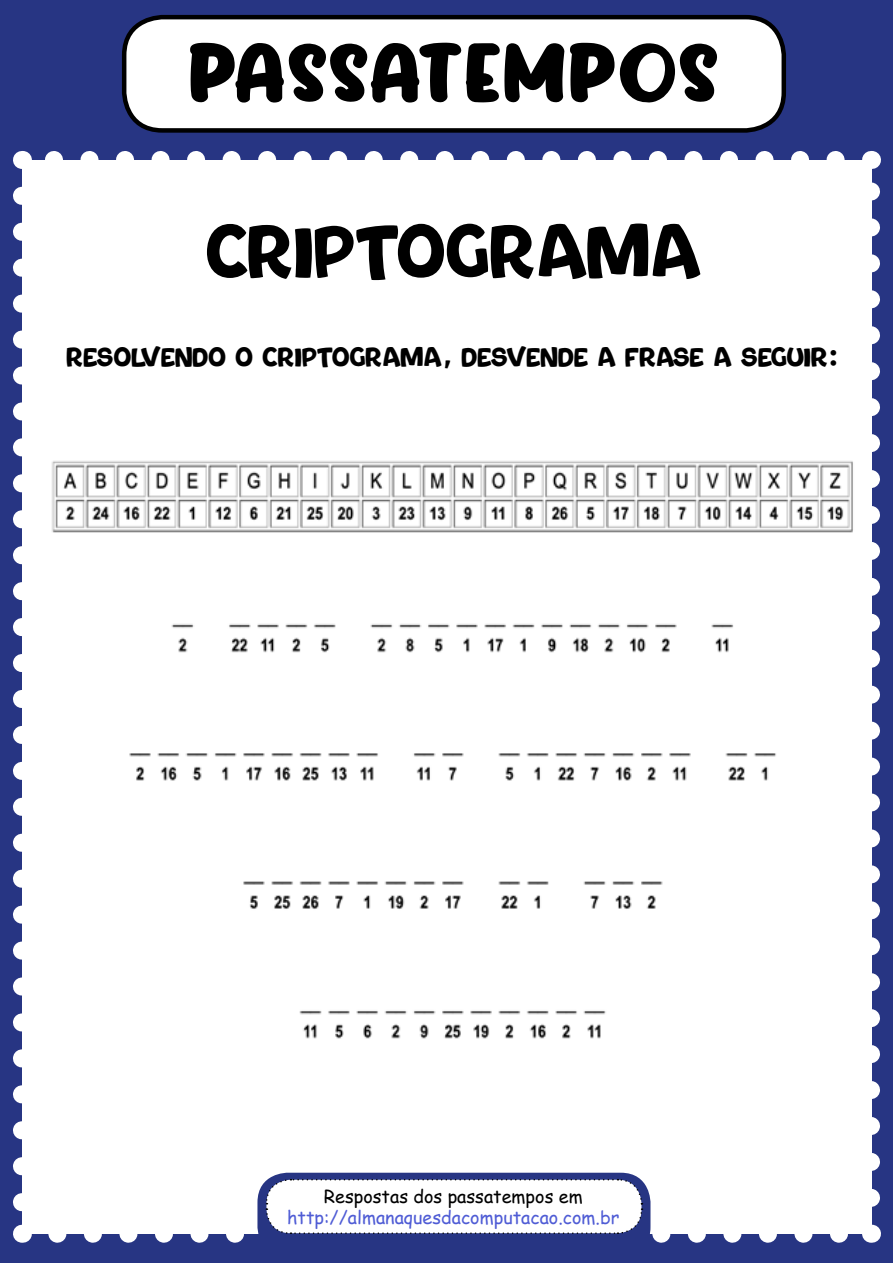
<style>
.page{position:relative;width:893px;height:1263px;background:#fff}
.page>*{position:absolute;margin:0;border:0;box-sizing:border-box;transform-origin:0 0}
.t1{font:114px "Joy Of Christmas";color:#000}
.t2{font:70.5px "Bouncy Thin PERSONALUSEONLY";color:#000}
.t3{font:25.5px "Bouncy Thin PERSONALUSEONLY";color:#000}
.t4{font:18px "Comic Sans MS";color:#4f5cd5}
.t5{font:18px "Comic Sans MS";color:#000}
</style>
<div class="page">
<div style="left:0;top:0;width:893px;height:148px;background:#273583"></div>
<div style="left:0;top:148px;width:893px;height:1115px;background:#273583"></div>
<div style="left:22px;top:160px;width:849px;height:1074px;background:#fff"></div>
<svg style="left:13px;top:196px;width:9px;height:1016px"></svg>
<svg style="left:871px;top:178px;width:9px;height:1020px"></svg>
<svg style="left:45px;top:151px;width:791px;height:9px"></svg>
<svg style="left:871px;top:1225px;width:1px;height:18px"></svg>
<svg style="left:871px;top:151px;width:1px;height:18px"></svg>
<div style="left:124px;top:17px;width:660px;height:113px;background:#fff;border-radius:38px"></div>
<div style="left:122px;top:15px;width:664px;height:118px;border:4px solid #000;border-radius:38px"></div>
<img style="left:52px;top:461px;width:801px;height:578px">
<div style="left:257px;top:1173px;width:393px;height:84px;background:#273583;border-radius:30px"></div>
<svg style="left:57px;top:1178px;width:791px;height:65px"></svg>
<h1 class="t1" style="left:188px;top:-10px;width:533px">PASSATEMPOS</h1>
<h2 class="t2" style="left:206px;top:204px;width:498px">CRIPTOGRAMA</h2>
<p class="t3" style="left:67px;top:340px;width:774px">RESOLVENDO O CRIPTOGRAMA, DESVENDE A FRASE A SEGUIR:</p>
<p class="t5" style="left:324px;top:1183px;width:260px">Respostas dos passatempos em</p>
<p class="t4" style="left:287px;top:1204px;width:334px">http://almanaquesdacomputacao.com.br</p>
</div>
